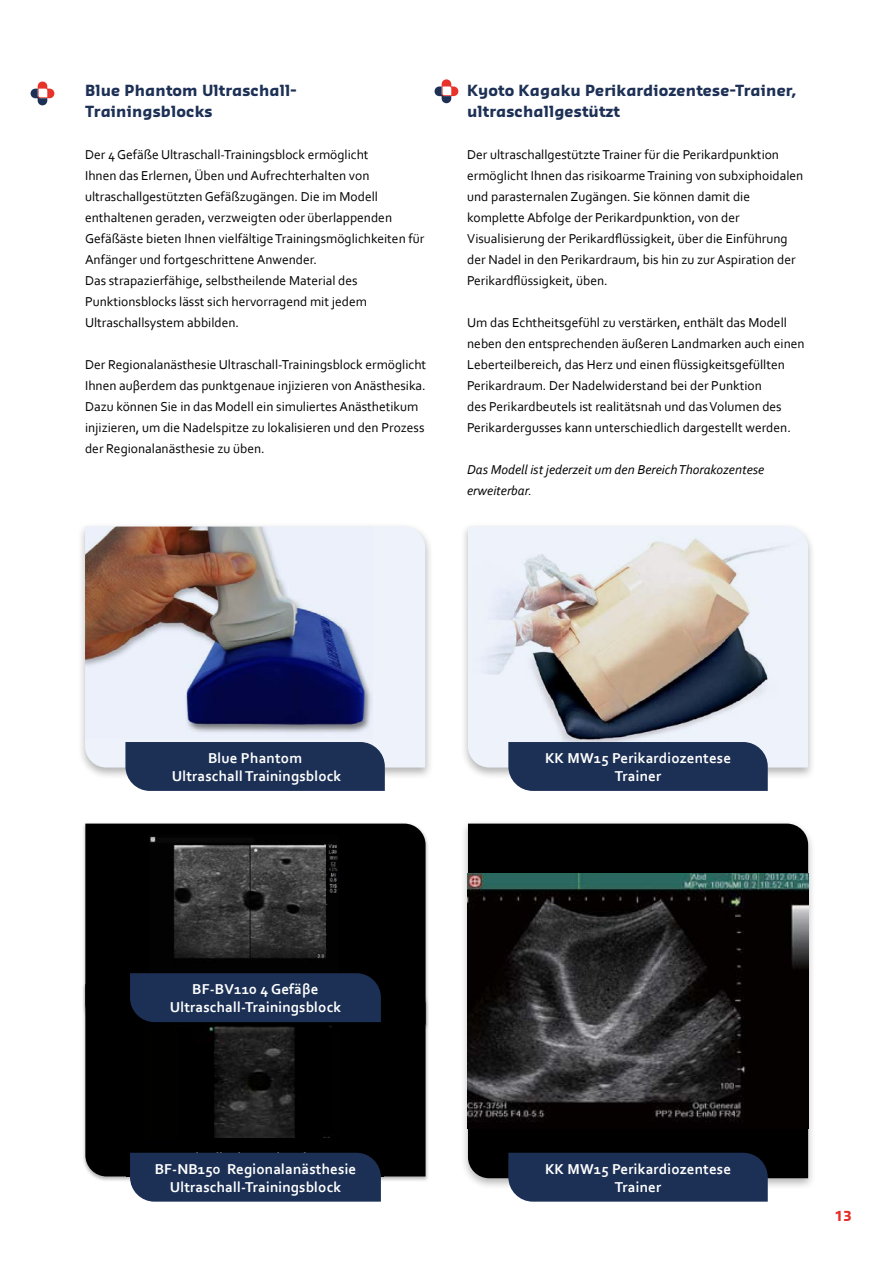
<style>
.page{position:relative;width:893px;height:1263px;background:#fff}
.page>*{position:absolute;margin:0;border:0;box-sizing:border-box;transform-origin:0 0}
.t1{font:700 15px/18px "Corbel";letter-spacing:.01em;color:#fff;text-align:center}
.t2{font:700 15px/21px "Sansa";letter-spacing:.01em;color:#1d3055}
.t3{font:13.5px/21px "Corbel";color:#000}
.t4{font:italic 13.5px/21px "Corbel";color:#000}
.t5{font:700 13.5px "Sansa";color:#e62d28}
</style>
<div class="page">
<svg style="left:31px;top:81px;width:23px;height:24px"></svg>
<div style="left:77px;top:523px;width:356px;height:257px;background:#000;opacity:.3"></div>
<div style="left:85px;top:527px;width:340px;height:240px;background:#eef3fb"></div>
<img style="left:85px;top:526px;width:288px;height:212px">
<div style="left:460px;top:523px;width:356px;height:257px;background:#000;opacity:.3"></div>
<img style="left:468px;top:526px;width:340px;height:236px">
<div style="left:460px;top:820px;width:356px;height:370px;background:#000;opacity:.3"></div>
<div style="left:468px;top:824px;width:340px;height:354px;background:#000"></div>
<img style="left:468px;top:873px;width:340px;height:255px">
<div style="left:125px;top:742px;width:260px;height:49px;background:#1c3055"></div>
<div style="left:508px;top:742px;width:260px;height:49px;background:#1c3055"></div>
<div style="left:508px;top:1153px;width:260px;height:48px;background:#1c3055"></div>
<div style="left:82px;top:983px;width:347px;height:199px;background:#000;opacity:.3"></div>
<div style="left:85px;top:1030px;width:341px;height:146px;background:#000"></div>
<img style="left:145px;top:1030px;width:193px;height:108px">
<div style="left:127px;top:1138px;width:257px;height:38px;background:#000"></div>
<div style="left:130px;top:1153px;width:251px;height:48px;background:#1c3055"></div>
<div style="left:82px;top:822px;width:347px;height:208px;background:#000;opacity:.3"></div>
<div style="left:85px;top:824px;width:341px;height:201px;background:#000"></div>
<img style="left:150px;top:836px;width:189px;height:137px">
<div style="left:130px;top:973px;width:251px;height:49px;background:#1c3055"></div>
<svg style="left:435px;top:79px;width:23px;height:24px"></svg>
<p class="t2" style="left:85px;top:79px;width:213px">Blue Phantom Ultraschall-<br>Trainingsblocks</p>
<p class="t3" style="left:85px;top:144px;width:341px">Der 4 Gefäße Ultraschall-Trainingsblock ermöglicht<br>Ihnen das Erlernen, Üben und Aufrechterhalten von ultraschallgestützten Gefäßzugängen. Die im Modell enthaltenen geraden, verzweigten oder überlappenden Gefäßäste bieten Ihnen vielfältige Trainingsmöglichkeiten für Anfänger und fortgeschrittene Anwender.<br>Das strapazierfähige, selbstheilende Material des Punktionsblocks lässt sich hervorragend mit jedem Ultraschallsystem abbilden.</p>
<p class="t3" style="left:85px;top:354px;width:343px">Der Regionalanästhesie Ultraschall-Trainingsblock ermöglicht Ihnen auβerdem das punktgenaue injizieren von Anästhesika.<br>Dazu können Sie in das Modell ein simuliertes Anästhetikum injizieren, um die Nadelspitze zu lokalisieren und den Prozess der Regionalanästhesie zu üben.</p>
<p class="t2" style="left:467px;top:79px;width:331px">Kyoto Kagaku Perikardiozentese-Trainer, ultraschallgestützt</p>
<p class="t3" style="left:467px;top:144px;width:338px">Der ultraschallgestützte Trainer für die Perikardpunktion ermöglicht Ihnen das risikoarme Training von subxiphoidalen und parasternalen Zugängen. Sie können damit die komplette Abfolge der Perikardpunktion, von der Visualisierung der Perikardflüssigkeit, über die Einführung der Nadel in den Perikardraum, bis hin zu zur Aspiration der Perikardflüssigkeit, üben.</p>
<p class="t3" style="left:467px;top:312px;width:339px">Um das Echtheitsgefühl zu verstärken, enthält das Modell neben den entsprechenden äußeren Landmarken auch einen Leberteilbereich, das Herz und einen flüssigkeitsgefüllten Perikardraum. Der Nadelwiderstand bei der Punktion<br>des Perikardbeutels ist realitätsnah und das Volumen des Perikardergusses kann unterschiedlich dargestellt werden.</p>
<p class="t4" style="left:467px;top:459px;width:299px">Das Modell ist jederzeit um den Bereich Thorakozentese erweiterbar.</p>
<p class="t1" style="left:172px;top:749px;width:171px">Blue Phantom<br>Ultraschall Trainingsblock</p>
<p class="t1" style="left:545px;top:749px;width:188px">KK MW15 Perikardiozentese<br>Trainer</p>
<p class="t1" style="left:170px;top:980px;width:173px">BF-BV110 4 Gefäβe<br>Ultraschall-Trainingsblock</p>
<p class="t1" style="left:155px;top:1159px;width:203px">BF-NB150 Regionalanästhesie<br>Ultraschall-Trainingsblock</p>
<p class="t1" style="left:545px;top:1159px;width:188px">KK MW15 Perikardiozentese<br>Trainer</p>
<p class="t5" style="left:835px;top:1207px;width:18px">13</p>
</div>
